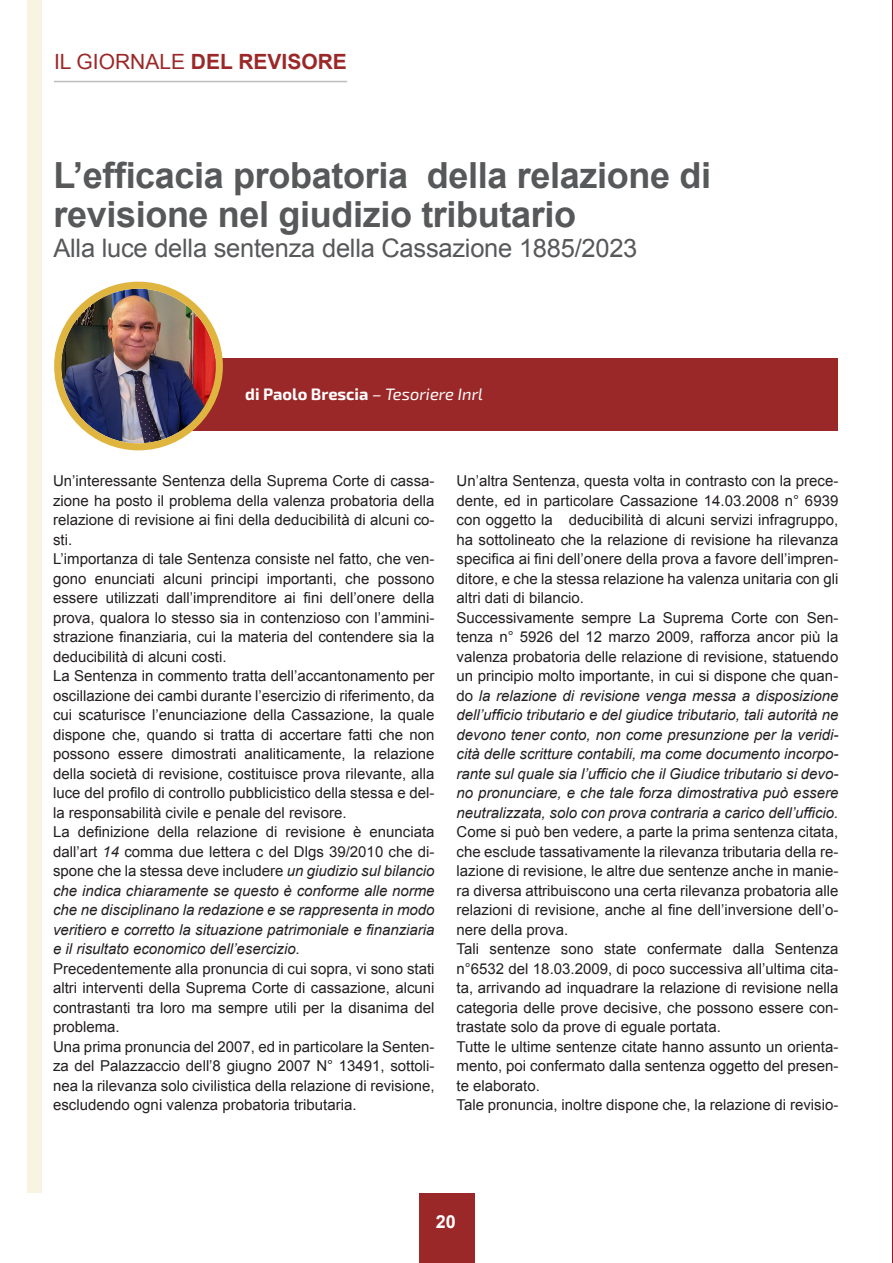
<style>
.page{position:relative;width:893px;height:1263px;background:#fff}
.page>*{position:absolute;margin:0;border:0;box-sizing:border-box;transform-origin:0 0}
.t1{font:700 36px/39px "Arial";letter-spacing:-.01em;color:#57585a}
.t2{font:25.5px "Arial";letter-spacing:-.01em;color:#57585a}
.t3{font:700 21px "Arial";color:#9b2828}
.t4{font:700 18px "Arial";color:#fff}
.t5{font:700 16.5px "Exo 2";color:#fff}
.t6{font:15px/19.5px "Arial";color:#231f20;text-align:justify}
.t7{font:italic 15px/19.5px "Arial";color:#231f20;text-align:justify}
.s1{font-weight:400}
.s2{font-weight:400;font-style:italic}
.s3{font-style:normal}
</style>
<div class="page">
<div style="left:143px;top:358px;width:695px;height:72px;background:#9b2828"></div>
<img style="left:61px;top:289px;width:155px;height:154px;border-radius:77px">
<div style="left:54px;top:282px;width:169px;height:168px;border:7px solid #dfb540;border-radius:50%"></div>
<div style="left:419px;top:1193px;width:55px;height:70px;background:#9b2828"></div>
<hr style="left:54px;top:81px;width:293px;height:1px;background:#bcbdc0">
<div style="left:28px;top:0;width:14px;height:1193px;background:#f9f3e1"></div>
<hr style="left:892px;top:0;width:1px;height:1263px;background:#931621">
<h3 class="t3" style="left:54px;top:48px;width:294px"><span class="s1">IL GIORNALE</span> DEL REVISORE</h3>
<p class="t1" style="left:53px;top:157px;width:659px">L’efficacia probatoria della relazione di revisione nel giudizio tributario</p>
<p class="t2" style="left:53px;top:231px;width:585px">Alla luce della sentenza della Cassazione 1885/2023</p>
<p class="t5" style="left:245px;top:384px;width:239px">di Paolo Brescia <span class="s2">– Tesoriere Inrl</span></p>
<p class="t6" style="left:53px;top:471px;width:383px">Un’interessante Sentenza della Suprema Corte di cassa&shy;zione ha posto il problema della valenza probatoria della relazione di revisione ai fini della deducibilità di alcuni co&shy;sti.</p>
<p class="t6" style="left:53px;top:549px;width:383px">L’importanza di tale Sentenza consiste nel fatto, che ven&shy;gono enunciati alcuni principi importanti, che possono essere utilizzati dall’imprenditore ai fini dell’onere della prova, qualora lo stesso sia in contenzioso con l’ammini&shy;strazione finanziaria, cui la materia del contendere sia la deducibilità di alcuni costi.</p>
<p class="t6" style="left:53px;top:666px;width:383px">La Sentenza in commento tratta dell’accantonamento per oscillazione dei cambi durante l’esercizio di riferimento, da cui scaturisce l’enunciazione della Cassazione, la quale dispone che, quando si tratta di accertare fatti che non possono essere dimostrati analiticamente, la relazione della società di revisione, costituisce prova rilevante, alla luce del profilo di controllo pubblicistico della stessa e del&shy;la responsabilità civile e penale del revisore.</p>
<p class="t7" style="left:53px;top:822px;width:383px"><span class="s3">La definizione della relazione di revisione è enunciata dall’art</span> 14 <span class="s3">comma due lettera c del Dlgs 39/2010 che di&shy;spone che la stessa deve includere</span> un giudizio sul bilancio che indica chiaramente se questo è conforme alle norme che ne disciplinano la redazione e se rappresenta in modo veritiero e corretto la situazione patrimoniale e finanziaria e il risultato economico dell’esercizio.</p>
<p class="t6" style="left:53px;top:959px;width:383px">Precedentemente alla pronuncia di cui sopra, vi sono stati altri interventi della Suprema Corte di cassazione, alcuni contrastanti tra loro ma sempre utili per la disanima del problema.</p>
<p class="t6" style="left:53px;top:1037px;width:383px">Una prima pronuncia del 2007, ed in particolare la Senten&shy;za del Palazzaccio dell’8 giugno 2007 N° 13491, sottoli&shy;nea la rilevanza solo civilistica della relazione di revisione, escludendo ogni valenza probatoria tributaria.</p>
<p class="t6" style="left:456px;top:471px;width:383px">Un’altra Sentenza, questa volta in contrasto con la prece&shy;dente, ed in particolare Cassazione 14.03.2008 n° 6939 con oggetto la deducibilità di alcuni servizi infragruppo, ha sottolineato che la relazione di revisione ha rilevanza specifica ai fini dell’onere della prova a favore dell’impren&shy;ditore, e che la stessa relazione ha valenza unitaria con gli altri dati di bilancio.</p>
<p class="t7" style="left:456px;top:608px;width:383px"><span class="s3">Successivamente sempre La Suprema Corte con Sen&shy;tenza n° 5926 del 12 marzo 2009, rafforza ancor più la valenza probatoria delle relazione di revisione, statuendo un principio molto importante, in cui si dispone che quan&shy;do</span> la relazione di revisione venga messa a disposizione dell’ufficio tributario e del giudice tributario, tali autorità ne devono tener conto, non come presunzione per la veridi&shy;cità delle scritture contabili, ma come documento incorpo&shy;rante sul quale sia l’ufficio che il Giudice tributario si devo&shy;no pronunciare, e che tale forza dimostrativa può essere neutralizzata, solo con prova contraria a carico dell’ufficio.</p>
<p class="t6" style="left:456px;top:822px;width:383px">Come si può ben vedere, a parte la prima sentenza citata, che esclude tassativamente la rilevanza tributaria della re&shy;lazione di revisione, le altre due sentenze anche in manie&shy;ra diversa attribuiscono una certa rilevanza probatoria alle relazioni di revisione, anche al fine dell’inversione dell’o&shy;nere della prova.</p>
<p class="t6" style="left:456px;top:939px;width:383px">Tali sentenze sono state confermate dalla Sentenza n°6532 del 18.03.2009, di poco successiva all’ultima cita&shy;ta, arrivando ad inquadrare la relazione di revisione nella categoria delle prove decisive, che possono essere con&shy;trastate solo da prove di eguale portata.</p>
<p class="t6" style="left:456px;top:1037px;width:383px">Tutte le ultime sentenze citate hanno assunto un orienta&shy;mento, poi confermato dalla sentenza oggetto del presen&shy;te elaborato.</p>
<p class="t6" style="left:456px;top:1095px;width:383px">Tale pronuncia, inoltre dispone che, la relazione di revisio-</p>
<p class="t4" style="left:436px;top:1210px;width:22px">20</p>
</div>
